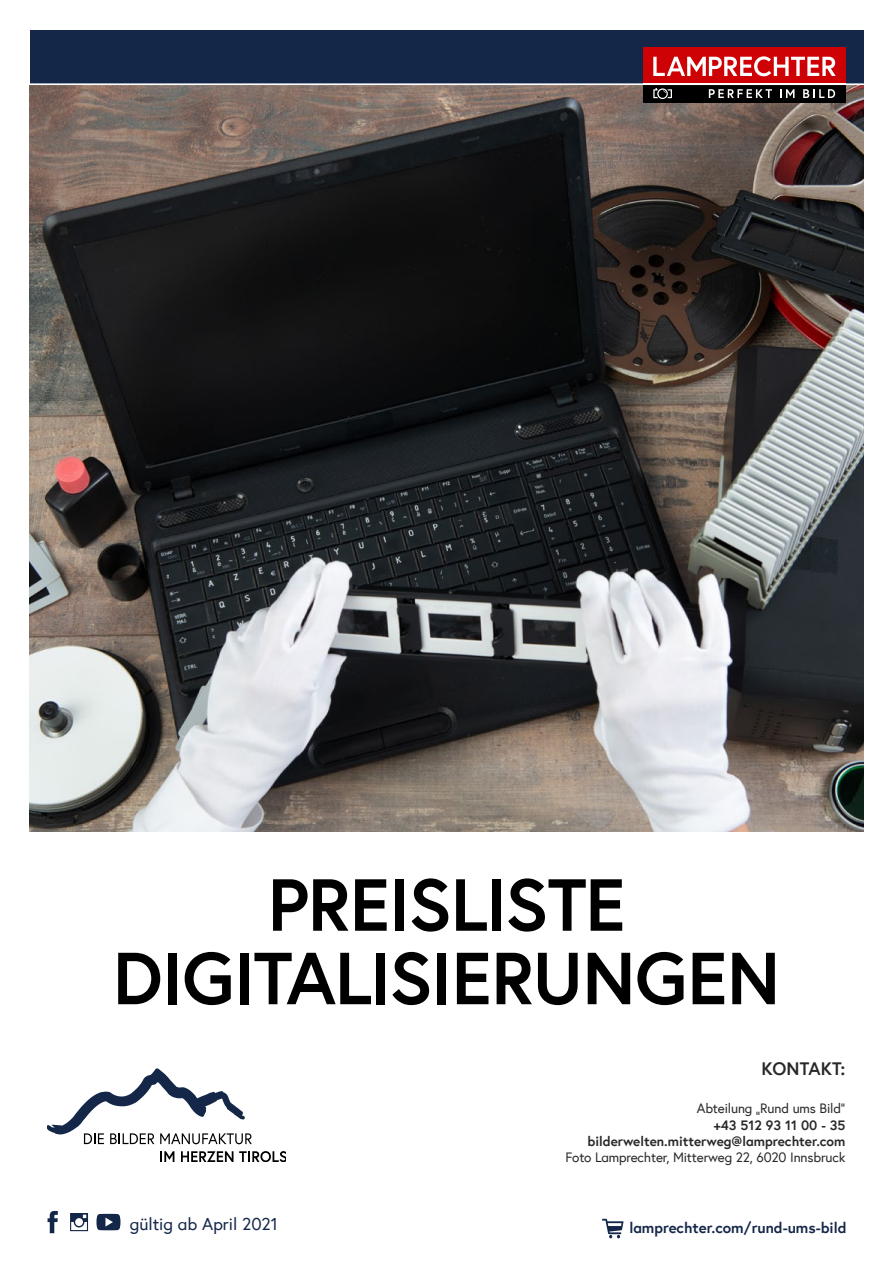
<style>
.page{position:relative;width:893px;height:1263px;background:#fff}
.page>*{position:absolute;margin:0;border:0;box-sizing:border-box;transform-origin:0 0}
.t1{font:700 73.5px/73.5px "Europa";letter-spacing:-.015em;color:#000;text-align:center}
.t2{font:700 18px "Europa";color:#282827}
.t3{font:17.1px "Europa";color:#142749}
.t4{font:700 15px "Europa";color:#142749}
.t5{font:13.5px "Europa";letter-spacing:-.01em;color:#282827}
.t6{font:700 13.5px/16.2px "Europa";color:#282827;text-align:right}
</style>
<div class="page">
<img style="left:30px;top:85px;width:833px;height:746px">
<div style="left:30px;top:30px;width:833px;height:53px;background:#142749"></div>
<div style="left:643px;top:47px;width:202px;height:37px;background:#ce0104"></div>
<div style="left:643px;top:85px;width:202px;height:17px;background:#000"></div>
<svg style="left:709px;top:89px;width:63px;height:9px"></svg>
<svg style="left:780px;top:89px;width:14px;height:9px"></svg>
<svg style="left:803px;top:89px;width:32px;height:9px"></svg>
<svg style="left:653px;top:56px;width:183px;height:20px"></svg>
<svg style="left:653px;top:88px;width:19px;height:11px"></svg>
<hr style="left:29px;top:83px;width:835px;height:2px;background:#fff">
<svg style="left:160px;top:1151px;width:14px;height:11px"></svg>
<svg style="left:181px;top:1151px;width:52px;height:11px"></svg>
<svg style="left:239px;top:1151px;width:47px;height:11px"></svg>
<svg style="left:48px;top:1068px;width:204px;height:76px"></svg>
<svg style="left:48px;top:1211px;width:10px;height:22px"></svg>
<svg style="left:70px;top:1213px;width:18px;height:18px"></svg>
<svg style="left:96px;top:1214px;width:24px;height:16px"></svg>
<svg style="left:602px;top:1219px;width:22px;height:19px"></svg>
<h1 class="t1" style="left:113px;top:866px;width:669px">PREISLISTE<br>DIGITALISIERUNGEN</h1>
<h2 class="t2" style="left:761px;top:1057px;width:86px">KONTAKT:</h2>
<p class="t5" style="left:697px;top:1100px;width:150px">Abteilung „Rund ums Bild“</p>
<p class="t6" style="left:587px;top:1116px;width:259px">+43 512 93 11 00 - 35 bilderwelten.mitterweg@lamprechter.com</p>
<p class="t5" style="left:566px;top:1148px;width:281px">Foto Lamprechter, Mitterweg 22, 6020 Innsbruck</p>
<p class="t3" style="left:130px;top:1212px;width:150px">gültig ab April 2021</p>
<p class="t4" style="left:629px;top:1218px;width:219px">lamprechter.com/rund-ums-bild</p>
</div>
